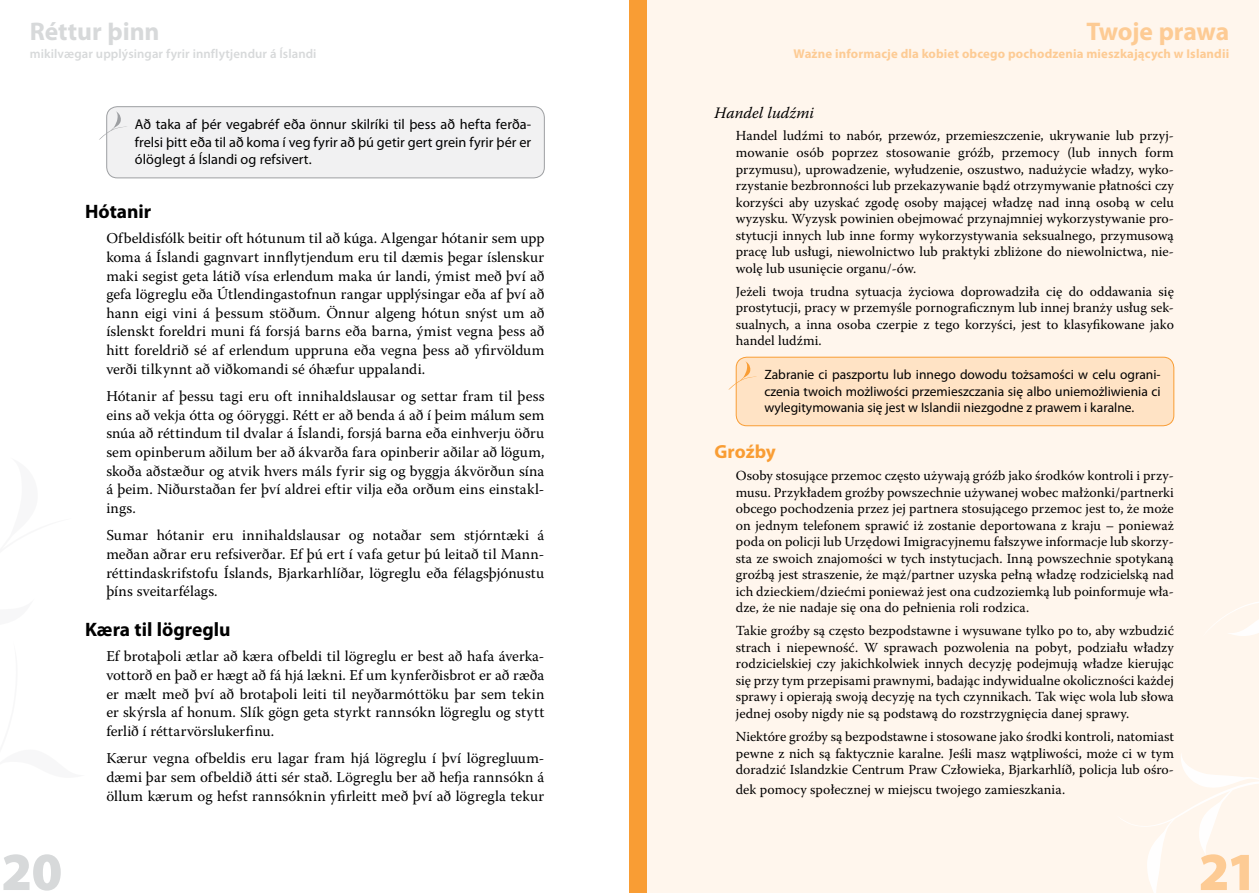
<style>
.page{position:relative;width:1259px;height:893px;background:#fff}
.page>*{position:absolute;margin:0;border:0;box-sizing:border-box;transform-origin:0 0}
.t1{font:900 54px "Myriad Pro";color:#fdcb94}
.t2{font:900 54px "Myriad Pro";color:#d7d9da}
.t3{font:700 25.5px "Myriad Pro";letter-spacing:-.01em;color:#fdcb94}
.t4{font:700 25.5px "Myriad Pro";color:#d7d9da}
.Isl_Fyrirsogn{font:700 19.5px "Myriad Pro";color:#000}
.POL_Fyrirsogn{font:700 19.05px "Myriad Pro";color:#f99d34}
.POL_Millifyrirsogn{font:italic 15.9px "Warnock Pro";color:#000}
.Islenska{font:15px/18.6px "Warnock Pro";letter-spacing:.005em;color:#000;text-align:justify}
.ISL_rammaklausa_innd{font:14.25px/17.2px "Myriad Pro";letter-spacing:.005em;color:#000;text-align:justify}
.Polska_meginmal{font:13.8px/16.5px "Warnock Pro";color:#000;text-align:justify}
.POL_rammaklausa_innd{font:13.5px/16.2px "Myriad Pro";color:#000;text-align:justify}
.t5{font:700 12.75px "Myriad Pro";letter-spacing:.01em;color:#fdcb94}
.t6{font:600 12.75px "Myriad Pro";letter-spacing:.01em;color:#d7d9da}
</style>
<div class="page">
<div style="left:629px;top:0;width:630px;height:893px;background:#fff6ed"></div>
<div style="left:629px;top:0;width:17px;height:893px;background:#f99d34"></div>
<div style="left:736px;top:357px;width:437px;height:69px;background:#ffe3c5;border-radius:11px"></div>
<div style="left:736px;top:357px;width:438px;height:69px;border:1px solid #f99d34;border-radius:11px"></div>
<svg style="left:728px;top:361px;width:29px;height:31px"></svg>
<div style="left:107px;top:107px;width:437px;height:71px;background:#f1f1f2;border-radius:11px"></div>
<div style="left:106px;top:106px;width:439px;height:72px;border:1px solid #9d9fa2;border-radius:11px"></div>
<svg style="left:99px;top:111px;width:28px;height:31px"></svg>
<svg style="left:1123px;top:602px;width:136px;height:291px"></svg>
<h2 class="t4" style="left:30px;top:15px;width:131px">Réttur þinn</h2>
<p class="t6" style="left:30px;top:46px;width:288px">mikilvægar upplýsingar fyrir innflytjendur á Íslandi</p>
<h2 class="t3" style="left:1086px;top:15px;width:144px">Twoje prawa</h2>
<p class="t5" style="left:793px;top:45px;width:437px">Ważne informacje dla kobiet obcego pochodzenia mieszkających w Islandii</p>
<p class="ISL_rammaklausa_innd" style="left:135px;top:116px;width:398px">Að taka af þér vegabréf eða önnur skilríki til þess að hefta ferða&shy;frelsi þitt eða til að koma í veg fyrir að þú getir gert grein fyrir þér er ólöglegt á Íslandi og refsivert.</p>
<p class="Isl_Fyrirsogn" style="left:85px;top:199px;width:68px">Hótanir</p>
<p class="Islenska" style="left:106px;top:229px;width:440px">Ofbeldisfólk beitir oft hótunum til að kúga. Algengar hótanir sem upp koma á Íslandi gagnvart innflytjendum eru til dæmis þegar íslenskur maki segist geta látið vísa erlendum maka úr landi, ýmist með því að gefa lögreglu eða Útlendingastofnun rangar upplýsingar eða af því að hann eigi vini á þessum stöðum. Önnur algeng hótun snýst um að íslenskt foreldri muni fá forsjá barns eða barna, ýmist vegna þess að hitt foreldrið sé af erlendum uppruna eða vegna þess að yfirvöldum verði tilkynnt að viðkomandi sé óhæfur uppalandi.</p>
<p class="Islenska" style="left:106px;top:387px;width:440px">Hótanir af þessu tagi eru oft innihaldslausar og settar fram til þess eins að vekja ótta og óöryggi. Rétt er að benda á að í þeim málum sem snúa að réttindum til dvalar á Íslandi, forsjá barna eða einhverju öðru sem opinberum aðilum ber að ákvarða fara opinberir aðilar að lögum, skoða aðstæður og atvik hvers máls fyrir sig og byggja ákvörðun sína á þeim. Niðurstaðan fer því aldrei eftir vilja eða orðum eins einstakl&shy;ings.</p>
<p class="Islenska" style="left:106px;top:526px;width:439px">Sumar hótanir eru innihaldslausar og notaðar sem stjórntæki á meðan aðrar eru refsiverðar. Ef þú ert í vafa getur þú leitað til Mann&shy;réttindaskrifstofu Íslands, Bjarkarhlíðar, lögreglu eða félagsþjónustu þíns sveitarfélags.</p>
<p class="Isl_Fyrirsogn" style="left:85px;top:617px;width:147px">Kæra til lögreglu</p>
<p class="Islenska" style="left:106px;top:647px;width:439px">Ef brotaþoli ætlar að kæra ofbeldi til lögreglu er best að hafa áverka&shy;vottorð en það er hægt að fá hjá lækni. Ef um kynferðisbrot er að ræða er mælt með því að brotaþoli leiti til neyðarmóttöku þar sem tekin er skýrsla af honum. Slík gögn geta styrkt rannsókn lögreglu og stytt ferlið í réttarvörslukerfinu.</p>
<p class="Islenska" style="left:106px;top:749px;width:439px">Kærur vegna ofbeldis eru lagar fram hjá lögreglu í því lögregluum&shy;dæmi þar sem ofbeldið átti sér stað. Lögreglu ber að hefja rannsókn á öllum kærum og hefst rannsóknin yfirleitt með því að lögregla tekur</p>
<p class="POL_Millifyrirsogn" style="left:714px;top:103px;width:101px">Handel ludźmi</p>
<p class="Polska_meginmal" style="left:736px;top:127px;width:439px">Handel ludźmi to nabór, przewóz, przemieszczenie, ukrywanie lub przyj&shy;mowanie osób poprzez stosowanie gróźb, przemocy (lub innych form przymusu), uprowadzenie, wyłudzenie, oszustwo, nadużycie władzy, wyko&shy;rzystanie bezbronności lub przekazywanie bądź otrzymywanie płatności czy korzyści aby uzyskać zgodę osoby mającej władzę nad inną osobą w celu wyzysku. Wyzysk powinien obejmować przynajmniej wykorzystywanie pro&shy;stytucji innych lub inne formy wykorzystywania seksualnego, przymusową pracę lub usługi, niewolnictwo lub praktyki zbliżone do niewolnictwa, nie&shy;wolę lub usunięcie organu/-ów.</p>
<p class="Polska_meginmal" style="left:736px;top:283px;width:439px">Jeżeli twoja trudna sytuacja życiowa doprowadziła cię do oddawania się prostytucji, pracy w przemyśle pornograficznym lub innej branży usług sek&shy;sualnych, a inna osoba czerpie z tego korzyści, jest to klasyfikowane jako handel ludźmi.</p>
<p class="POL_rammaklausa_innd" style="left:764px;top:367px;width:398px">Zabranie ci paszportu lub innego dowodu tożsamości w celu ograni&shy;czenia twoich możliwości przemieszczania się albo uniemożliwienia ci wylegitymowania się jest w Islandii niezgodne z prawem i karalne.</p>
<p class="POL_Fyrirsogn" style="left:714px;top:439px;width:63px">Groźby</p>
<p class="Polska_meginmal" style="left:736px;top:467px;width:439px">Osoby stosujące przemoc często używają gróźb jako środków kontroli i przy&shy;musu. Przykładem groźby powszechnie używanej wobec małżonki/partnerki obcego pochodzenia przez jej partnera stosującego przemoc jest to, że może on jednym telefonem sprawić iż zostanie deportowana z kraju – ponieważ poda on policji lub Urzędowi Imigracyjnemu fałszywe informacje lub skorzy&shy;sta ze swoich znajomości w tych instytucjach. Inną powszechnie spotykaną groźbą jest straszenie, że mąż/partner uzyska pełną władzę rodzicielską nad ich dzieckiem/dziećmi ponieważ jest ona cudzoziemką lub poinformuje wła&shy;dze, że nie nadaje się ona do pełnienia roli rodzica.</p>
<p class="Polska_meginmal" style="left:736px;top:622px;width:440px">Takie groźby są często bezpodstawne i wysuwane tylko po to, aby wzbudzić strach i niepewność. W sprawach pozwolenia na pobyt, podziału władzy rodzicielskiej czy jakichkolwiek innych decyzję podejmują władze kierując się przy tym przepisami prawnymi, badając indywidualne okoliczności każdej sprawy i opierają swoją decyzję na tych czynnikach. Tak więc wola lub słowa jednej osoby nigdy nie są podstawą do rozstrzygnięcia danej sprawy.</p>
<p class="Polska_meginmal" style="left:736px;top:728px;width:440px">Niektóre groźby są bezpodstawne i stosowane jako środki kontroli, natomiast pewne z nich są faktycznie karalne. Jeśli masz wątpliwości, może ci w tym doradzić Islandzkie Centrum Praw Człowieka, Bjarkarhlíð, policja lub ośro-</p>
<p class="Polska_meginmal" style="left:736px;top:781px;width:331px">dek pomocy społecznej w miejscu twojego zamieszkania.</p>
<h1 class="t2" style="left:1px;top:836px;width:63px">20</h1>
<h1 class="t1" style="left:1198px;top:836px;width:61px">21</h1>
</div>
